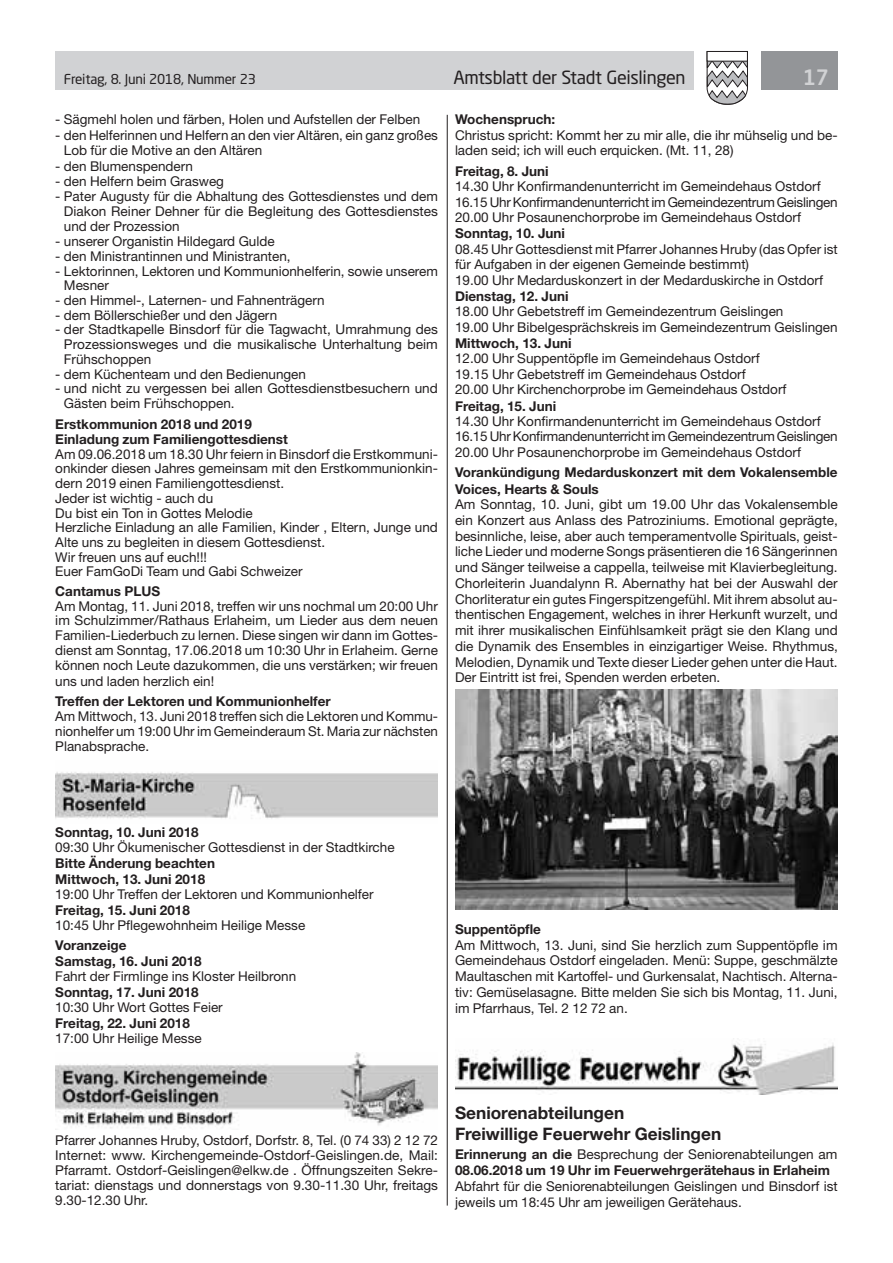
<style>
.page{position:relative;width:893px;height:1263px;background:#fff}
.page>*{position:absolute;margin:0;border:0;box-sizing:border-box;transform-origin:0 0}
.t1{font:500 21px "Neo Sans Std";color:#d1d2d4}
.t2{font:18px "Neo Sans Std";letter-spacing:-.02em;color:#231f20}
.t3{font:700 17.25px/20.5px "Helvetica Neue LT Std";color:#231f20}
.t4{font:13.5px/15.8px "Helvetica Neue LT Std";color:#231f20}
.t5{font:700 13.5px/15.9px "Helvetica Neue LT Std";color:#231f20}
.t6{font:13.5px "Neo Sans Std";letter-spacing:-.015em;color:#231f20}
.s1{font-weight:400}
</style>
<div class="page">
<div style="left:55px;top:51px;width:639px;height:38px;background:#d1d2d4"></div>
<div style="left:761px;top:51px;width:77px;height:38px;background:#939598"></div>
<svg style="left:706px;top:51px;width:42px;height:54px"></svg>
<div style="left:707px;top:51px;width:41px;height:10px;background:#fff;border:1px solid #231f20"></div>
<hr style="left:447px;top:115px;width:1px;height:1090px;background:#231f20">
<img style="left:55px;top:772px;width:383px;height:47px">
<img style="left:55px;top:1053px;width:383px;height:76px">
<img style="left:455px;top:1038px;width:383px;height:56px">
<img style="left:455px;top:690px;width:383px;height:220px">
<p class="t6" style="left:64px;top:71px;width:194px">Freitag, 8. Juni 2018, Nummer 23</p>
<h2 class="t2" style="left:453px;top:66px;width:234px">Amtsblatt der Stadt Geislingen</h2>
<h1 class="t1" style="left:803px;top:64px;width:28px">17</h1>
<p class="t4" style="left:55px;top:112px;width:366px">- Sägmehl holen und färben, Holen und Aufstellen der Felben</p>
<p class="t4" style="left:64px;top:128px;width:376px;line-height:15.1px;text-indent:-9px">- den Helferinnen und Helfern an den vier Altären, ein ganz großes<br>Lob für die Motive an den Altären</p>
<p class="t4" style="left:55px;top:158px;width:139px">- den Blumenspendern</p>
<p class="t4" style="left:55px;top:173px;width:170px">- den Helfern beim Grasweg</p>
<p class="t4" style="left:64px;top:188px;width:376px;line-height:15.1px;text-align:justify;text-indent:-9px">- Pater Augusty für die Abhaltung des Gottesdienstes und dem Diakon Reiner Dehner für die Begleitung des Gottesdienstes und der Prozession</p>
<p class="t4" style="left:55px;top:233px;width:221px">- unserer Organistin Hildegard Gulde</p>
<p class="t4" style="left:55px;top:248px;width:237px">- den Ministrantinnen und Ministranten,</p>
<p class="t4" style="left:64px;top:263px;width:376px;line-height:14.7px;text-indent:-9px">- Lektorinnen, Lektoren und Kommunionhelferin, sowie unserem<br>Mesner</p>
<p class="t4" style="left:55px;top:292px;width:271px">- den Himmel-, Laternen- und Fahnenträgern</p>
<p class="t4" style="left:55px;top:307px;width:223px">- dem Böllerschießer und den Jägern</p>
<p class="t4" style="left:64px;top:322px;width:376px;line-height:14.7px;text-align:justify;text-indent:-9px">- der Stadtkapelle Binsdorf für die Tagwacht, Umrahmung des Prozessionsweges und die musikalische Unterhaltung beim Frühschoppen</p>
<p class="t4" style="left:55px;top:366px;width:252px">- dem Küchenteam und den Bedienungen</p>
<p class="t4" style="left:64px;top:381px;width:375px;line-height:15.1px;text-indent:-9px">- und nicht zu vergessen bei allen Gottesdienstbesuchern und<br>Gästen beim Frühschoppen.</p>
<p class="t5" style="left:55px;top:416px;width:234px;line-height:15.5px">Erstkommunion 2018 und 2019<br>Einladung zum Familiengottesdienst</p>
<p class="t4" style="left:55px;top:446px;width:384px;line-height:14.7px">Am 09.06.2018 um 18.30 Uhr feiern in Binsdorf die Erstkommuni&shy;onkinder diesen Jahres gemeinsam mit den Erstkommunionkin&shy;dern 2019 einen Familiengottesdienst.<br>Jeder ist wichtig - auch du<br>Du bist ein Ton in Gottes Melodie<br>Herzliche Einladung an alle Familien, Kinder , Eltern, Junge und Alte uns zu begleiten in diesem Gottesdienst.<br>Wir freuen uns auf euch!!!<br>Euer FamGoDi Team und Gabi Schweizer</p>
<p class="t5" style="left:55px;top:583px;width:106px">Cantamus PLUS</p>
<p class="t4" style="left:55px;top:598px;width:384px;line-height:15px;text-align:justify">Am Montag, 11. Juni 2018, treffen wir uns nochmal um 20:00 Uhr im Schulzimmer/Rathaus Erlaheim, um Lieder aus dem neuen Familien-Liederbuch zu lernen. Diese singen wir dann im Gottes&shy;dienst am Sonntag, 17.06.2018 um 10:30 Uhr in Erlaheim. Gerne können noch Leute dazukommen, die uns verstärken; wir freuen uns und laden herzlich ein!</p>
<p class="t5" style="left:55px;top:693px;width:277px">Treffen der Lektoren und Kommunionhelfer</p>
<p class="t4" style="left:55px;top:708px;width:384px;line-height:15.1px;text-align:justify">Am Mittwoch, 13. Juni 2018 treffen sich die Lektoren und Kommu&shy;nionhelfer um 19:00 Uhr im Gemeinderaum St. Maria zur nächsten Planabsprache.</p>
<p class="t5" style="left:455px;top:111px;width:102px">Wochenspruch:</p>
<p class="t4" style="left:455px;top:127px;width:384px">Christus spricht: Kommt her zu mir alle, die ihr mühselig und be&shy;laden seid; ich will euch erquicken. (Mt. 11, 28)</p>
<p class="t5" style="left:455px;top:163px;width:95px">Freitag, 8. Juni</p>
<p class="t4" style="left:455px;top:179px;width:384px">14.30 Uhr Konfirmandenunterricht im Gemeindehaus Ostdorf<br>16.15 Uhr Konfirmandenunterricht im Gemeindezentrum Geislingen<br>20.00 Uhr Posaunenchorprobe im Gemeindehaus Ostdorf</p>
<p class="t5" style="left:455px;top:225px;width:112px">Sonntag, 10. Juni</p>
<p class="t4" style="left:455px;top:241px;width:384px">08.45 Uhr Gottesdienst mit Pfarrer Johannes Hruby (das Opfer ist für Aufgaben in der eigenen Gemeinde bestimmt)<br>19.00 Uhr Medarduskonzert in der Medarduskirche in Ostdorf</p>
<p class="t5" style="left:455px;top:288px;width:115px">Dienstag, 12. Juni</p>
<p class="t4" style="left:455px;top:304px;width:384px">18.00 Uhr Gebetstreff im Gemeindezentrum Geislingen<br>19.00 Uhr Bibelgesprächskreis im Gemeindezentrum Geislingen</p>
<p class="t5" style="left:455px;top:335px;width:118px">Mittwoch, 13. Juni</p>
<p class="t4" style="left:455px;top:351px;width:333px">12.00 Uhr Suppentöpfle im Gemeindehaus Ostdorf<br>19.15 Uhr Gebetstreff im Gemeindehaus Ostdorf<br>20.00 Uhr Kirchenchorprobe im Gemeindehaus Ostdorf</p>
<p class="t5" style="left:455px;top:397px;width:103px">Freitag, 15. Juni</p>
<p class="t4" style="left:455px;top:413px;width:384px">14.30 Uhr Konfirmandenunterricht im Gemeindehaus Ostdorf<br>16.15 Uhr Konfirmandenunterricht im Gemeindezentrum Geislingen<br>20.00 Uhr Posaunenchorprobe im Gemeindehaus Ostdorf</p>
<p class="t5" style="left:455px;top:464px;width:384px">Vorankündigung Medarduskonzert mit dem Vokalensemble<br>Voices, Hearts &amp; Souls</p>
<p class="t4" style="left:455px;top:496px;width:384px;text-align:justify">Am Sonntag, 10. Juni, gibt um 19.00 Uhr das Vokalensemble ein Konzert aus Anlass des Patroziniums. Emotional geprägte, besinnliche, leise, aber auch temperamentvolle Spirituals, geist&shy;liche Lieder und moderne Songs präsentieren die 16 Sängerinnen und Sänger teilweise a cappella, teilweise mit Klavierbegleitung.<br>Chorleiterin Juandalynn R. Abernathy hat bei der Auswahl der Chorliteratur ein gutes Fingerspitzengefühl. Mit ihrem absolut au&shy;thentischen Engagement, welches in ihrer Herkunft wurzelt, und mit ihrer musikalischen Einfühlsamkeit prägt sie den Klang und die Dynamik des Ensembles in einzigartiger Weise. Rhythmus, Melodien, Dynamik und Texte dieser Lieder gehen unter die Haut.<br>Der Eintritt ist frei, Spenden werden erbeten.</p>
<p class="t5" style="left:55px;top:824px;width:145px">Sonntag, 10. Juni 2018</p>
<p class="t4" style="left:55px;top:839px;width:341px">09:30 Uhr Ökumenischer Gottesdienst in der Stadtkirche</p>
<p class="t5" style="left:55px;top:855px;width:161px">Bitte Änderung beachten<br>Mittwoch, 13. Juni 2018</p>
<p class="t4" style="left:55px;top:886px;width:320px">19:00 Uhr Treffen der Lektoren und Kommunionhelfer</p>
<p class="t5" style="left:55px;top:902px;width:136px">Freitag, 15. Juni 2018</p>
<p class="t4" style="left:55px;top:917px;width:252px">10:45 Uhr Pflegewohnheim Heilige Messe</p>
<p class="t5" style="left:55px;top:937px;width:148px">Voranzeige<br>Samstag, 16. Juni 2018</p>
<p class="t4" style="left:55px;top:968px;width:242px">Fahrt der Firmlinge ins Kloster Heilbronn</p>
<p class="t5" style="left:55px;top:984px;width:145px">Sonntag, 17. Juni 2018</p>
<p class="t4" style="left:55px;top:999px;width:169px">10:30 Uhr Wort Gottes Feier</p>
<p class="t5" style="left:55px;top:1015px;width:136px">Freitag, 22. Juni 2018</p>
<p class="t4" style="left:55px;top:1030px;width:148px">17:00 Uhr Heilige Messe</p>
<p class="t5" style="left:455px;top:921px;width:87px">Suppentöpfle</p>
<p class="t4" style="left:455px;top:937px;width:384px;text-align:justify">Am Mittwoch, 13. Juni, sind Sie herzlich zum Suppentöpfle im Gemeindehaus Ostdorf eingeladen. Menü: Suppe, geschmälzte Maultaschen mit Kartoffel- und Gurkensalat, Nachtisch. Alterna&shy;tiv: Gemüselasagne. Bitte melden Sie sich bis Montag, 11. Juni, im Pfarrhaus, Tel. 2 12 72 an.</p>
<p class="t4" style="left:55px;top:1132px;width:384px;line-height:15px;text-align:justify">Pfarrer Johannes Hruby, Ostdorf, Dorfstr. 8, Tel. (0 74 33) 2 12 72<br>Internet: www. Kirchengemeinde-Ostdorf-Geislingen.de, Mail:<br>Pfarramt. Ostdorf-Geislingen@elkw.de . Öffnungszeiten Sekre&shy;tariat: dienstags und donnerstags von 9.30-11.30 Uhr, freitags 9.30-12.30 Uhr.</p>
<p class="t3" style="left:455px;top:1102px;width:268px">Seniorenabteilungen<br>Freiwillige Feuerwehr Geislingen</p>
<p class="t5" style="left:455px;top:1145px;width:384px;line-height:16.5px">Erinnerung an die <span class="s1">Besprechung der Seniorenabteilungen am<br></span>08.06.2018 um 19 Uhr im Feuerwehrgerätehaus in Erlaheim</p>
<p class="t4" style="left:455px;top:1178px;width:384px">Abfahrt für die Seniorenabteilungen Geislingen und Binsdorf ist jeweils um 18:45 Uhr am jeweiligen Gerätehaus.</p>
</div>
